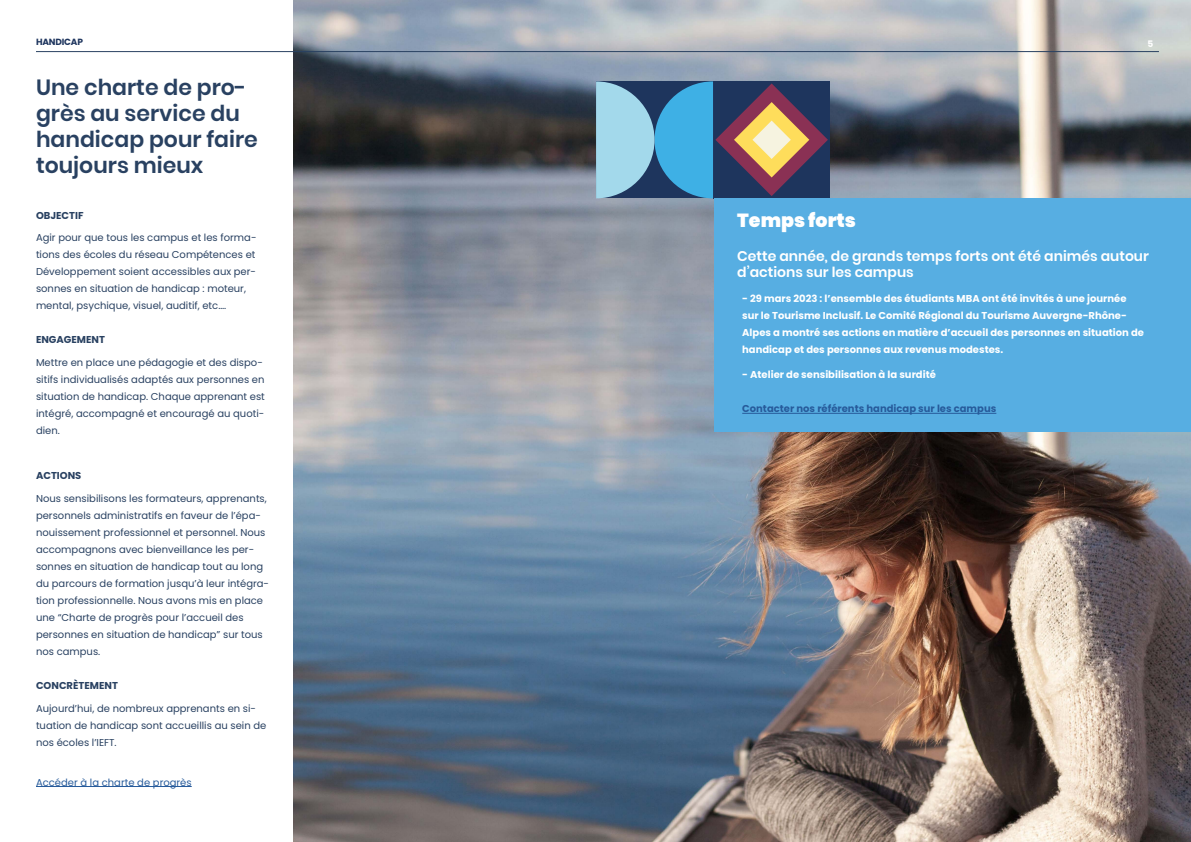
<style>
.page{position:relative;width:1191px;height:842px;background:#fff}
.page>*{position:absolute;margin:0;border:0;box-sizing:border-box;transform-origin:0 0}
.t1{font:600 22px/26px "Poppins";color:#294161}
.t2{font:900 19px "Poppins";color:#fff}
.t3{font:600 14px/16.8px "Poppins";color:#fff}
.t4{font:10px/17px "Poppins";color:#294161}
.t5{font:700 10px/17px "Poppins";color:#fff}
.t6{font:700 10px "Poppins";color:#275b9b}
.t7{font:700 10px "Poppins";color:#294161}
.t8{font:10px "Poppins";color:#275b9b}
.t9{font:700 9px "Poppins";letter-spacing:-.02em;color:#1e355e}
.t10{font:700 9px "Poppins";color:#fff}
</style>
<div class="page">
<img style="left:293px;top:0;width:898px;height:842px">
<svg style="left:596px;top:81px;width:232px;height:117px;background:#637f96"></svg>
<div style="left:714px;top:198px;width:477px;height:234px;background:#57aee2"></div>
<hr style="left:742px;top:413px;width:254px;height:1px;background:#275b9b">
<hr style="left:36px;top:51px;width:1123px;height:1px;background:#294161">
<hr style="left:36px;top:786px;width:156px;height:1px;background:#275b9b">
<p class="t9" style="left:36px;top:37px;width:49px">HANDICAP</p>
<p class="t10" style="left:1147px;top:38px;width:7px">5</p>
<h1 class="t1" style="left:36px;top:75px;width:223px">Une charte de pro&shy;grès au service du handicap pour faire toujours mieux</h1>
<p class="t7" style="left:36px;top:209px;width:49px">OBJECTIF</p>
<p class="t4" style="left:36px;top:229px;width:222px">Agir pour que tous les campus et les forma&shy;tions des écoles du réseau Compétences et Développement soient accessibles aux per&shy;sonnes en situation de handicap : moteur, mental, psychique, visuel, auditif, etc….</p>
<p class="t7" style="left:36px;top:334px;width:70px">ENGAGEMENT</p>
<p class="t4" style="left:36px;top:354px;width:230px">Mettre en place une pédagogie et des dispo&shy;sitifs individualisés adaptés aux personnes en situation de handicap. Chaque apprenant est intégré, accompagné et encouragé au quoti&shy;dien.</p>
<p class="t7" style="left:36px;top:470px;width:47px">ACTIONS</p>
<p class="t4" style="left:36px;top:490px;width:235px">Nous sensibilisons les formateurs, apprenants, personnels administratifs en faveur de l’épa&shy;nouissement professionnel et personnel. Nous accompagnons avec bienveillance les per&shy;sonnes en situation de handicap tout au long du parcours de formation jusqu’à leur intégra&shy;tion professionnelle. Nous avons mis en place une “Charte de progrès pour l’accueil des personnes en situation de handicap” sur tous nos campus.</p>
<p class="t7" style="left:36px;top:680px;width:83px">CONCRÈTEMENT</p>
<p class="t4" style="left:36px;top:700px;width:232px">Aujourd’hui, de nombreux apprenants en si&shy;tuation de handicap sont accueillis au sein de nos écoles l’IEFT.</p>
<p class="t8" style="left:36px;top:776px;width:157px">Accéder à la charte de progrès</p>
<h2 class="t2" style="left:737px;top:209px;width:120px">Temps forts</h2>
<h3 class="t3" style="left:737px;top:247px;width:413px">Cette année, de grands temps forts ont été animés autour d’actions sur les campus</h3>
<p class="t5" style="left:742px;top:290px;width:403px">- 29 mars 2023 : l’ensemble des étudiants MBA ont été invités à une journée sur le Tourisme Inclusif. Le Comité Régional du Tourisme Auvergne-Rhône-Alpes a montré ses actions en matière d’accueil des personnes en situation de handicap et des personnes aux revenus modestes.</p>
<p class="t5" style="left:742px;top:366px;width:195px">- Atelier de sensibilisation à la surdité</p>
<p class="t6" style="left:742px;top:403px;width:256px">Contacter nos référents handicap sur les campus</p>
</div>
